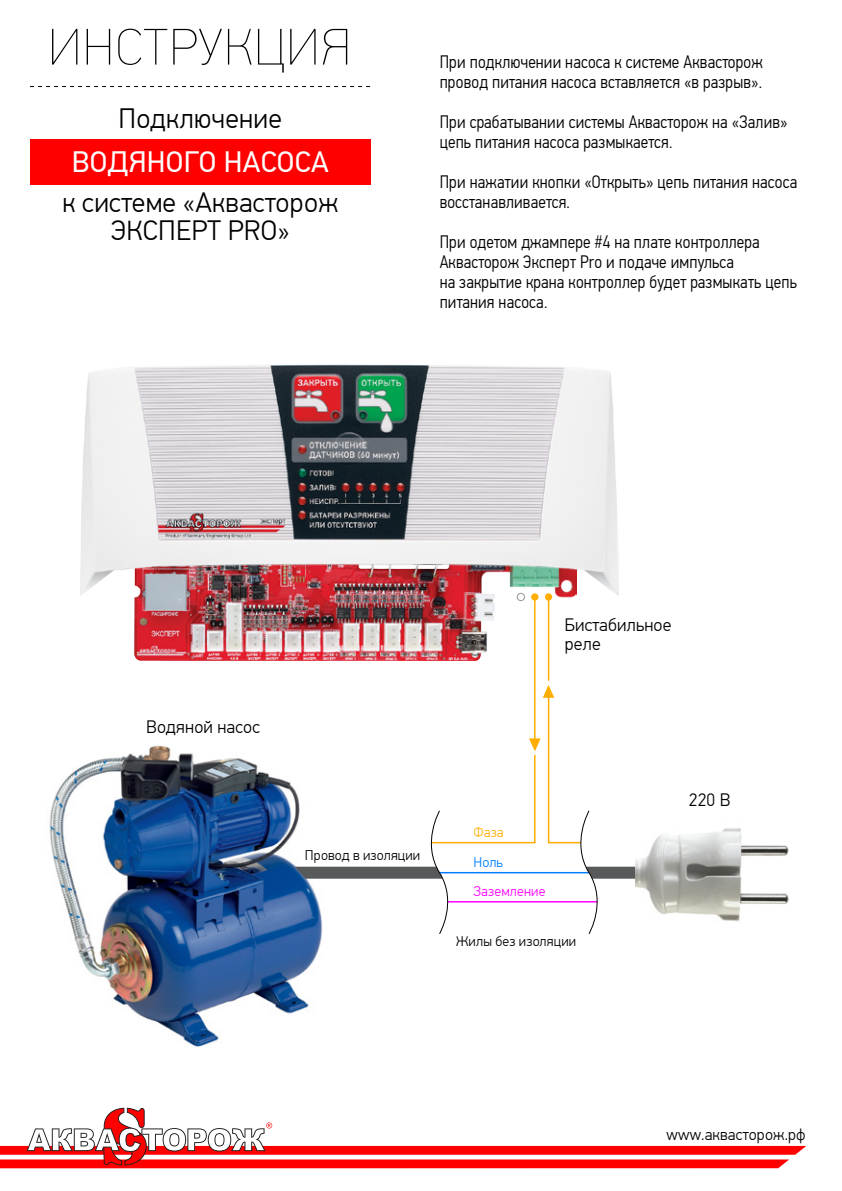
<style>
.page{position:relative;width:842px;height:1191px;background:#fff}
.page>*{position:absolute;margin:0;border:0;box-sizing:border-box;transform-origin:0 0}
.t1{font:100 51.2px "PF Din Text Pro";letter-spacing:.025em;color:#000}
.t2{font:29.4px "PF Din Text Pro";letter-spacing:.01em;color:#fff}
.t3{font:300 28px/28px "PF Din Text Pro";letter-spacing:.01em;color:#000;text-align:center}
.t4{font:300 18px/20px "PF Din Text Cond Pro";letter-spacing:.01em;color:#000}
.t5{font:300 18px/19px "PF Din Text Pro";letter-spacing:.01em;color:#000}
.t6{font:300 16px "PF Din Text Pro";letter-spacing:.01em;color:#000}
.t7{font:300 14px "PF Din Text Pro";letter-spacing:.01em;color:#000}
.t8{font:300 14px "PF Din Text Pro";letter-spacing:.01em;color:#f0f}
.t9{font:300 14px "PF Din Text Pro";color:#ffae00}
.t10{font:300 14px "PF Din Text Pro";color:#007dff}
</style>
<div class="page">
<img style="left:49px;top:745px;width:273px;height:302px">
<img style="left:134px;top:598px;width:418px;height:63px">
<img style="left:80px;top:364px;width:539px;height:234px">
<div style="left:30px;top:140px;width:341px;height:45px;background:#f00"></div>
<svg style="left:30px;top:86px;width:341px;height:1px"></svg>
<svg style="left:0;top:1107px;width:806px;height:61px"></svg>
<div style="left:531px;top:593px;width:7px;height:7px;background:#ffae00;border-radius:50%"></div>
<div style="left:517px;top:593px;width:8px;height:8px;border:1px solid #939598;border-radius:50%"></div>
<div style="left:545px;top:593px;width:7px;height:7px;background:#ffae00;border-radius:50%"></div>
<img style="left:635px;top:828px;width:154px;height:94px">
<hr style="left:534px;top:597px;width:1px;height:147px;background:#ffae00">
<hr style="left:548px;top:597px;width:1px;height:83px;background:#ffae00">
<svg style="left:295px;top:685px;width:340px;height:249px"></svg>
<h1 class="t1" style="left:48px;top:18px;width:305px">ИНСТРУКЦИЯ</h1>
<h3 class="t3" style="left:119px;top:105px;width:165px">Подключение</h3>
<h2 class="t2" style="left:72px;top:145px;width:258px">ВОДЯНОГО НАСОСА</h2>
<h3 class="t3" style="left:62px;top:189px;width:277px">к системе «Аквасторож<br>ЭКСПЕРТ PRO»</h3>
<p class="t4" style="left:440px;top:52px;width:325px">При подключении насоса к системе Аквасторож провод питания насоса вставляется «в разрыв».</p>
<p class="t4" style="left:440px;top:112px;width:349px">При срабатывании системы Аквасторож на «Залив» цепь питания насоса размыкается.</p>
<p class="t4" style="left:440px;top:172px;width:359px">При нажатии кнопки «Открыть» цепь питания насоса восстанавливается.</p>
<p class="t4" style="left:440px;top:232px;width:359px">При одетом джампере #4 на плате контроллера Аквасторож Эксперт Pro и подаче импульса<br>на закрытие крана контроллер будет размыкать цепь питания насоса.</p>
<p class="t5" style="left:146px;top:717px;width:115px">Водяной насос</p>
<p class="t5" style="left:565px;top:615px;width:108px">Бистабильное реле</p>
<p class="t7" style="left:305px;top:847px;width:117px">Провод в изоляции</p>
<p class="t9" style="left:473px;top:824px;width:32px">Фаза</p>
<p class="t10" style="left:473px;top:854px;width:31px">Ноль</p>
<p class="t8" style="left:473px;top:883px;width:73px">Заземление</p>
<p class="t7" style="left:456px;top:933px;width:122px">Жилы без изоляции</p>
<p class="t5" style="left:689px;top:791px;width:43px">220 В</p>
<p class="t6" style="left:667px;top:1125px;width:140px">www.аквасторож.рф</p>
</div>
